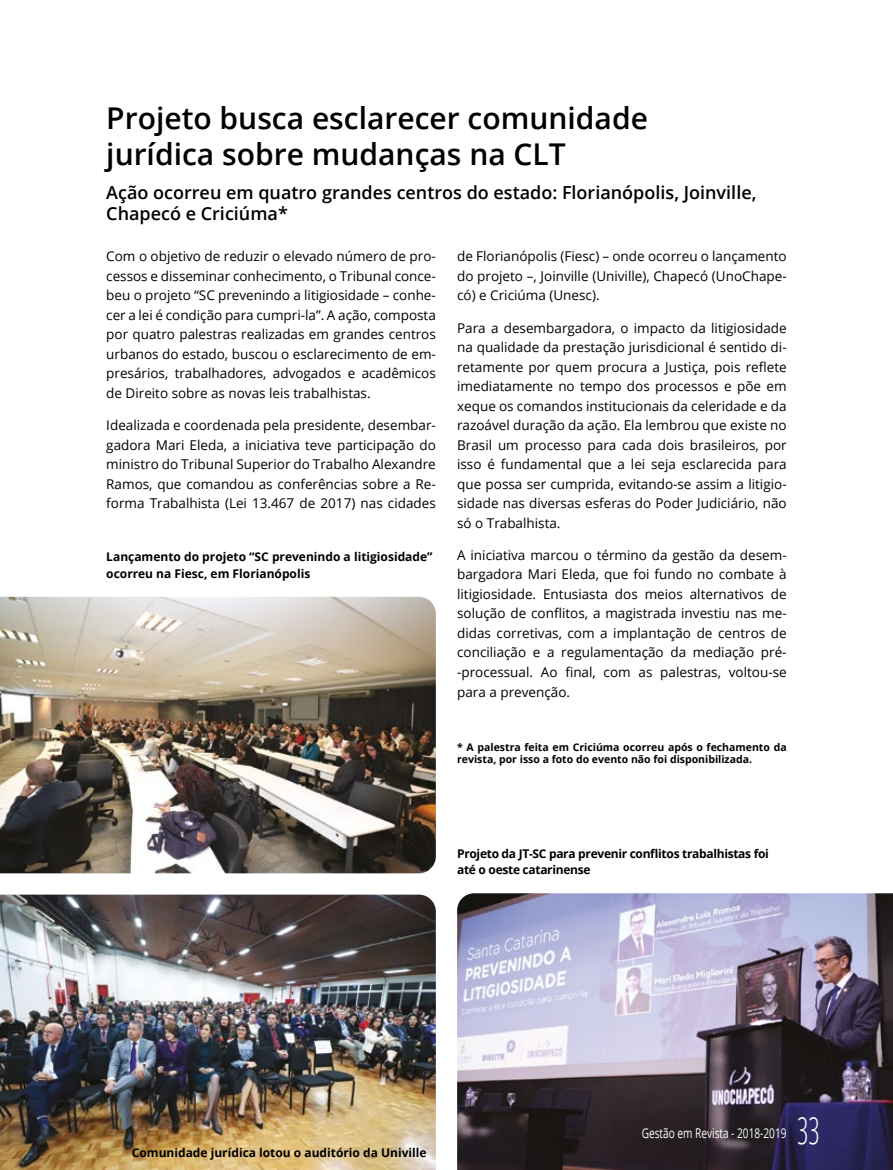
<style>
.page{position:relative;width:893px;height:1170px;background:#fff}
.page>*{position:absolute;margin:0;border:0;box-sizing:border-box;transform-origin:0 0}
.t1{font:300 condensed 37.5px "Open Sans";color:#fff;scale:.75 1}
.t2{font:600 30px/36px "Open Sans";color:#000}
.t3{font:600 18px/21px "Open Sans";color:#000}
.t4{font:13.5px/19.5px "Open Sans";color:#000;text-align:justify}
.t5{font:13.5px "Open Sans";color:#fff;scale:.75 1}
.t6{font:700 12px/16.5px "Open Sans";color:#000}
.t7{font:700 12px/16.5px "Open Sans";letter-spacing:-.025em;color:#000}
.t8{font:700 10.5px/12px "Open Sans";color:#000}
</style>
<div class="page">
<img style="left:457px;top:893px;width:436px;height:276px">
<img style="left:0;top:596px;width:436px;height:277px">
<img style="left:0;top:894px;width:436px;height:275px">
<h2 class="t2" style="left:106px;top:100px;width:543px">Projeto busca esclarecer comunidade jurídica sobre mudanças na CLT</h2>
<h3 class="t3" style="left:106px;top:182px;width:652px">Ação ocorreu em quatro grandes centros do estado: Florianópolis, Joinville,<br>Chapecó e Criciúma*</h3>
<p class="t4" style="left:106px;top:246px;width:331px">Com o objetivo de reduzir o elevado número de pro&shy;cessos e disseminar conhecimento, o Tribunal conce&shy;beu o projeto “SC prevenindo a litigiosidade – conhe&shy;cer a lei é condição para cumpri-la”. A ação, composta por quatro palestras realizadas em grandes centros urbanos do estado, buscou o esclarecimento de em&shy;presários, trabalhadores, advogados e acadêmicos de Direito sobre as novas leis trabalhistas.</p>
<p class="t4" style="left:106px;top:415px;width:331px">Idealizada e coordenada pela presidente, desembar&shy;gadora Mari Eleda, a iniciativa teve participação do ministro do Tribunal Superior do Trabalho Alexandre Ramos, que comandou as conferências sobre a Re&shy;forma Trabalhista (Lei 13.467 de 2017) nas cidades</p>
<p class="t4" style="left:457px;top:246px;width:331px">de Florianópolis (Fiesc) – onde ocorreu o lançamento do projeto –, Joinville (Univille), Chapecó (UnoChape&shy;có) e Criciúma (Unesc).</p>
<p class="t4" style="left:457px;top:317px;width:331px">Para a desembargadora, o impacto da litigiosidade na qualidade da prestação jurisdicional é sentido di&shy;retamente por quem procura a Justiça, pois reflete imediatamente no tempo dos processos e põe em xeque os comandos institucionais da celeridade e da razoável duração da ação. Ela lembrou que existe no Brasil um processo para cada dois brasileiros, por isso é fundamental que a lei seja esclarecida para que possa ser cumprida, evitando-se assim a litigio&shy;sidade nas diversas esferas do Poder Judiciário, não só o Trabalhista.</p>
<p class="t4" style="left:457px;top:545px;width:331px">A iniciativa marcou o término da gestão da desem&shy;bargadora Mari Eleda, que foi fundo no combate à litigiosidade. Entusiasta dos meios alternativos de solução de conflitos, a magistrada investiu nas me&shy;didas corretivas, com a implantação de centros de conciliação e a regulamentação da mediação pré--processual. Ao final, com as palestras, voltou-se para a prevenção.</p>
<p class="t6" style="left:106px;top:548px;width:328px">Lançamento do projeto “SC prevenindo a litigiosidade” ocorreu na Fiesc, em Florianópolis</p>
<p class="t8" style="left:457px;top:740px;width:331px">* A palestra feita em Criciúma ocorreu após o fechamento da revista, por isso a foto do evento não foi disponibilizada.</p>
<p class="t7" style="left:457px;top:845px;width:313px">Projeto da JT-SC para prevenir conflitos trabalhistas foi até o oeste catarinense</p>
<p class="t6" style="left:132px;top:1143px;width:296px">Comunidade jurídica lotou o auditório da Univille</p>
<p class="t5" style="left:642px;top:1124px;width:195px">Gestão em Revista - 2018-2019</p>
<h1 class="t1" style="left:797px;top:1105px;width:31px">33</h1>
</div>
